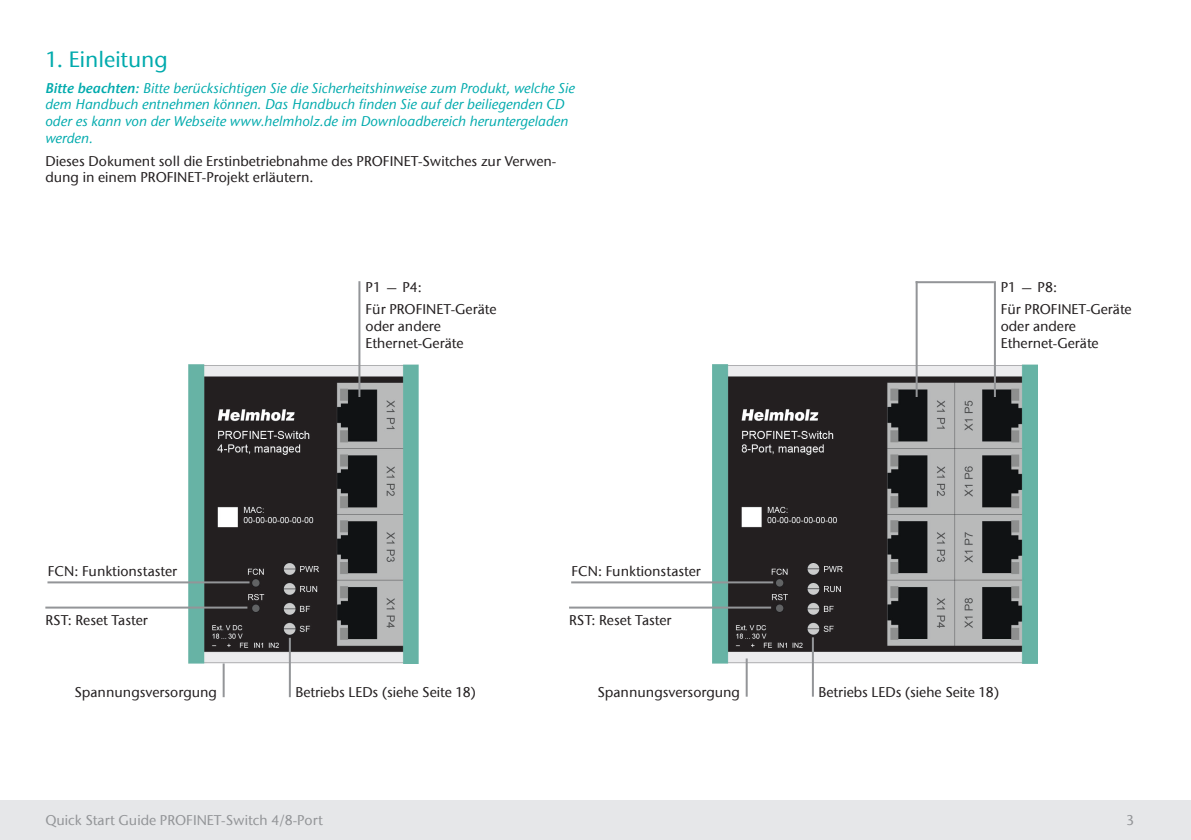
<style>
.page{position:relative;width:1191px;height:840px;background:#fff}
.page>*{position:absolute;margin:0;border:0;box-sizing:border-box;transform-origin:0 0}
.t1{font:500 22px "ITC Stone Sans Com";color:#00aaad}
.t2{font:500 14px/16.8px "ITC Stone Sans Com";color:#231f20}
.t3{font:italic 500 14px/16.8px "ITC Stone Sans Com";color:#00aaad}
.t4{font:500 14px "ITC Stone Sans Com";color:#939598}
.s1{font-family:"ITC Stone Sans Com Semi";font-weight:400}
</style>
<div class="page">
<div style="left:0;top:799px;width:1191px;height:40px;background:#e6e7e9"></div>
<img style="left:188px;top:364px;width:230px;height:299px">
<img style="left:712px;top:364px;width:325px;height:299px">
<hr style="left:47px;top:581px;width:202px;height:2px;background:#939598">
<hr style="left:45px;top:606px;width:202px;height:2px;background:#939598">
<hr style="left:223px;top:663px;width:2px;height:33px;background:#939598">
<hr style="left:289px;top:637px;width:2px;height:59px;background:#939598">
<hr style="left:358px;top:281px;width:2px;height:116px;background:#939598">
<hr style="left:571px;top:581px;width:202px;height:2px;background:#939598">
<hr style="left:569px;top:606px;width:202px;height:2px;background:#939598">
<hr style="left:745px;top:658px;width:2px;height:38px;background:#939598">
<hr style="left:812px;top:637px;width:2px;height:59px;background:#939598">
<hr style="left:994px;top:281px;width:2px;height:116px;background:#939598">
<hr style="left:915px;top:281px;width:2px;height:116px;background:#939598">
<hr style="left:915px;top:281px;width:79px;height:2px;background:#939598">
<h1 class="t1" style="left:45px;top:46px;width:124px">1. Einleitung</h1>
<p class="t3" style="left:45px;top:79px;width:531px"><span class="s1">Bitte beachten:</span> Bitte berücksichtigen Sie die Sicherheitshinweise zum Produkt, welche Sie dem Handbuch entnehmen können. Das Handbuch finden Sie auf der beiliegenden CD oder es kann von der Webseite www.helmholz.de im Downloadbereich heruntergeladen werden.</p>
<p class="t2" style="left:45px;top:152px;width:512px">Dieses Dokument soll die Erstinbetriebnahme des PROFINET-Switches zur Verwen&shy;dung in einem PROFINET-Projekt erläutern.</p>
<p class="t2" style="left:48px;top:562px;width:131px">FCN: Funktionstaster</p>
<p class="t2" style="left:45px;top:611px;width:104px">RST: Reset Taster</p>
<p class="t2" style="left:365px;top:275px;width:132px;line-height:22.4px">P1 — P4:<br>Für PROFINET-Geräte</p>
<p class="t2" style="left:365px;top:317px;width:99px">oder andere<br>Ethernet-Geräte</p>
<p class="t2" style="left:571px;top:562px;width:131px">FCN: Funktionstaster</p>
<p class="t2" style="left:569px;top:611px;width:104px">RST: Reset Taster</p>
<p class="t2" style="left:1000px;top:275px;width:132px;line-height:22.4px">P1 — P8:<br>Für PROFINET-Geräte</p>
<p class="t2" style="left:1000px;top:317px;width:99px">oder andere<br>Ethernet-Geräte</p>
<p class="t2" style="left:74px;top:683px;width:144px">Spannungsversorgung</p>
<p class="t2" style="left:295px;top:683px;width:182px">Betriebs LEDs (siehe Seite 18)</p>
<p class="t2" style="left:597px;top:683px;width:144px">Spannungsversorgung</p>
<p class="t2" style="left:818px;top:683px;width:182px">Betriebs LEDs (siehe Seite 18)</p>
<p class="t4" style="left:45px;top:811px;width:279px">Quick Start Guide PROFINET-Switch 4/8-Port</p>
<p class="t4" style="left:1126px;top:811px;width:10px">3</p>
</div>
